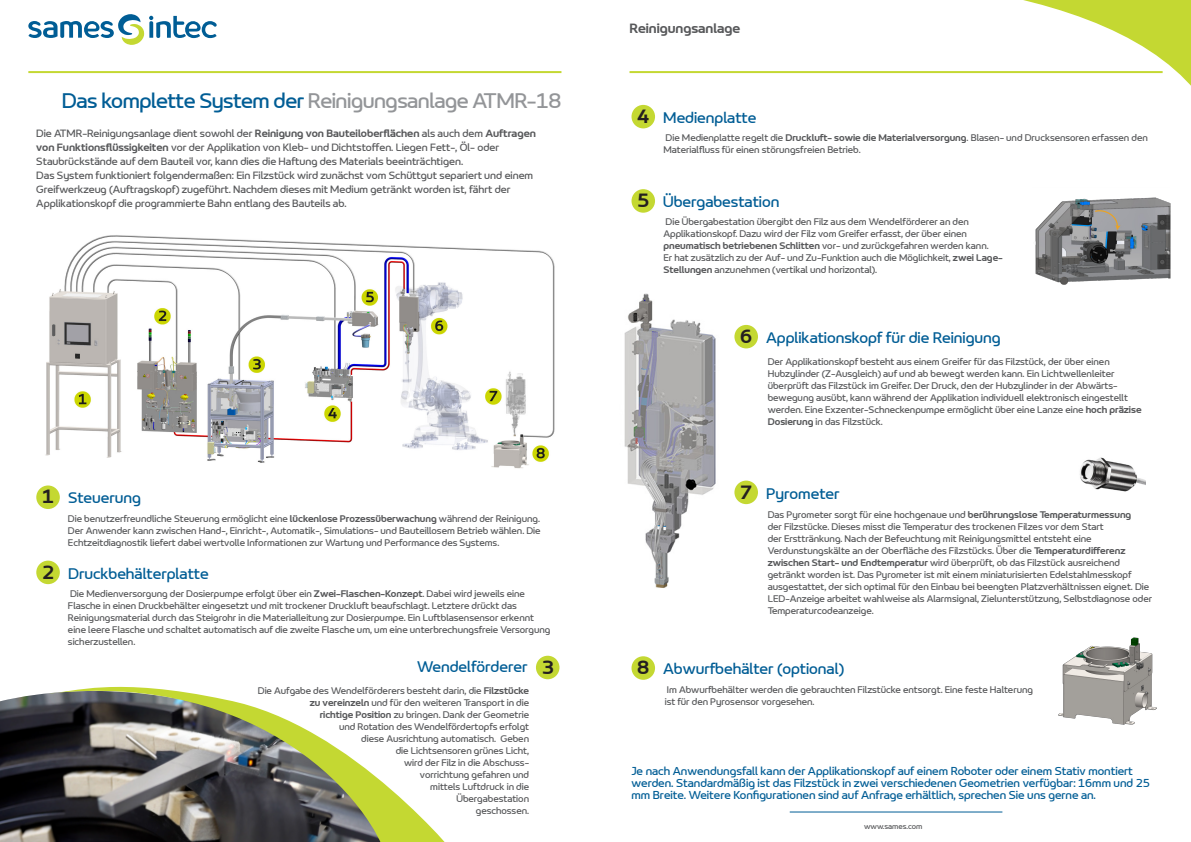
<style>
.page{position:relative;width:1191px;height:842px;background:#fff}
.page>*{position:absolute;margin:0;border:0;box-sizing:border-box;transform-origin:0 0}
.titre_haut_de_page{font:22px "LT Wave";letter-spacing:-.02em;color:#939598}
.Titres_niveau_1{font:700 20px "LT Wave";color:#231f20}
.Titres_niveau_1-2{font:16px "LT Wave";color:#005d95}
.t1{font:700 14px "LT Wave";color:#57585a}
.Titres_niveau_1-3{font:12px/12px "LT Wave";color:#005d95}
.Titres_niveau_1-4{font:11px/14px "LT Wave";color:#57585a}
.Titres_niveau_1-5{font:10px/12px "LT Wave";color:#57585a}
.t2{font:8px "LT Wave";color:#57585a}
.s1{color:#005d95}
.s2{font-weight:700}
</style>
<div class="page">
<svg style="left:949px;top:0;width:242px;height:86px"></svg>
<hr style="left:789px;top:811px;width:213px;height:1px;background:#005d95">
<svg style="left:28px;top:14px;width:189px;height:31px"></svg>
<hr style="left:28px;top:71px;width:533px;height:2px;background:#c4d832">
<hr style="left:629px;top:71px;width:533px;height:2px;background:#c4d832">
<div style="left:536px;top:656px;width:23px;height:23px;background:#c4d832;border-radius:50%"></div>
<img style="left:0;top:693px;width:48px;height:149px">
<svg style="left:48px;top:686px;width:397px;height:156px"></svg>
<img style="left:1035px;top:197px;width:136px;height:88px">
<img style="left:1080px;top:457px;width:65px;height:35px">
<img style="left:45px;top:235px;width:510px;height:234px">
<img style="left:1058px;top:637px;width:99px;height:88px">
<img style="left:624px;top:293px;width:134px;height:295px">
<div style="left:631px;top:656px;width:24px;height:24px;background:#c4d832;border-radius:50%"></div>
<div style="left:734px;top:481px;width:24px;height:23px;background:#c4d832;border-radius:50%"></div>
<div style="left:734px;top:325px;width:24px;height:23px;background:#c4d832;border-radius:50%"></div>
<div style="left:631px;top:189px;width:24px;height:24px;background:#c4d832;border-radius:50%"></div>
<div style="left:631px;top:105px;width:24px;height:23px;background:#c4d832;border-radius:50%"></div>
<div style="left:36px;top:561px;width:24px;height:23px;background:#c4d832;border-radius:50%"></div>
<div style="left:36px;top:485px;width:24px;height:24px;background:#c4d832;border-radius:50%"></div>
<p class="titre_haut_de_page" style="left:62px;top:88px;width:501px"><span class="s1">Das komplette System der</span> Reinigungsanlage ATMR-18</p>
<p class="Titres_niveau_1-4" style="left:36px;top:127px;width:501px">Die ATMR-Reinigungsanlage dient sowohl der <span class="s2">Reinigung von Bauteiloberflächen</span> als auch dem <span class="s2">Auftragen von Funktionsflüssigkeiten</span> vor der Applikation von Kleb- und Dichtstoffen. Liegen Fett-, Öl- oder<br>Staubrückstände auf dem Bauteil vor, kann dies die Haftung des Materials beeinträchtigen.</p>
<p class="Titres_niveau_1-4" style="left:36px;top:169px;width:498px">Das System funktioniert folgendermaßen: Ein Filzstück wird zunächst vom Schüttgut separiert und einem<br>Greifwerkzeug (Auftragskopf) zugeführt. Nachdem dieses mit Medium getränkt worden ist, fährt der<br>Applikationskopf die programmierte Bahn entlang des Bauteils ab.</p>
<p class="Titres_niveau_1" style="left:42px;top:485px;width:14px">1</p>
<p class="Titres_niveau_1-2" style="left:68px;top:489px;width:74px">Steuerung</p>
<p class="Titres_niveau_1-5" style="left:68px;top:512px;width:474px;text-align:justify">Die benutzerfreundliche Steuerung ermöglicht eine <span class="s2">lückenlose Prozessüberwachung</span> während der Reinigung.<br>Der Anwender kann zwischen Hand-, Einricht-, Automatik-, Simulations- und Bauteillosem Betrieb wählen. Die Echtzeitdiagnostik liefert dabei wertvolle Informationen zur Wartung und Performance des Systems.</p>
<p class="Titres_niveau_1" style="left:42px;top:561px;width:14px">2</p>
<p class="Titres_niveau_1-2" style="left:68px;top:564px;width:142px">Druckbehälterplatte</p>
<p class="Titres_niveau_1-5" style="left:68px;top:587px;width:484px">Die Medienversorgung der Dosierpumpe erfolgt über ein <span class="s2">Zwei-Flaschen-Konzept</span>. Dabei wird jeweils eine Flasche in einen Druckbehälter eingesetzt und mit trockener Druckluft beaufschlagt. Letztere drückt das Reinigungsmaterial durch das Steigrohr in die Materialleitung zur Dosierpumpe. Ein Luftblasensensor erkennt eine leere Flasche und schaltet automatisch auf die zweite Flasche um, um eine unterbrechungsfreie Versorgung sicherzustellen.</p>
<p class="Titres_niveau_1-2" style="left:417px;top:657px;width:112px">Wendelförderer</p>
<p class="Titres_niveau_1-5" style="left:258px;top:685px;width:273px;text-align:right">Die Aufgabe des Wendelförderers besteht darin, die <span class="s2">Filzstücke zu vereinzeln</span> und für den weiteren Transport in die</p>
<p class="Titres_niveau_1-5" style="left:320px;top:709px;width:211px"><span class="s2">richtige Position</span> zu bringen. Dank der Geometrie</p>
<p class="Titres_niveau_1-5" style="left:339px;top:721px;width:191px">und Rotation des Wendelfördertopfs erfolgt</p>
<p class="Titres_niveau_1-5" style="left:361px;top:733px;width:169px">diese Ausrichtung automatisch. Geben</p>
<p class="Titres_niveau_1-5" style="left:396px;top:745px;width:135px">die Lichtsensoren grünes Licht,</p>
<p class="Titres_niveau_1-5" style="left:404px;top:757px;width:126px">wird der Filz in die Abschuss-</p>
<p class="Titres_niveau_1-5" style="left:420px;top:769px;width:111px">vorrichtung gefahren und</p>
<p class="Titres_niveau_1-5" style="left:430px;top:781px;width:100px">mittels Luftdruck in die</p>
<p class="Titres_niveau_1-5" style="left:456px;top:793px;width:74px">Übergabestation</p>
<p class="Titres_niveau_1-5" style="left:476px;top:805px;width:55px">geschossen.</p>
<p class="Titres_niveau_1" style="left:541px;top:656px;width:14px">3</p>
<p class="t1" style="left:629px;top:21px;width:112px">Reinigungsanlage</p>
<p class="Titres_niveau_1" style="left:637px;top:105px;width:14px">4</p>
<p class="Titres_niveau_1-2" style="left:663px;top:108px;width:95px">Medienplatte</p>
<p class="Titres_niveau_1-5" style="left:663px;top:132px;width:486px">Die Medienplatte regelt die <span class="s2">Druckluft- sowie die Materialversorgung</span>. Blasen- und Drucksensoren erfassen den<br>Materialfluss für einen störungsfreien Betrieb.</p>
<p class="Titres_niveau_1" style="left:637px;top:189px;width:14px">5</p>
<p class="Titres_niveau_1-2" style="left:663px;top:193px;width:118px">Übergabestation</p>
<p class="Titres_niveau_1-5" style="left:663px;top:216px;width:327px">Die Übergabestation übergibt den Filz aus dem Wendelförderer an den<br>Applikationskopf. Dazu wird der Filz vom Greifer erfasst, der über einen <span class="s2">pneumatisch betriebenen Schlitten</span> vor- und zurückgefahren werden kann.</p>
<p class="Titres_niveau_1-5" style="left:663px;top:252px;width:341px">Er hat zusätzlich zu der Auf- und Zu-Funktion auch die Möglichkeit, <span class="s2">zwei Lage-<br>Stellungen</span> anzunehmen (vertikal und horizontal).</p>
<p class="Titres_niveau_1" style="left:740px;top:325px;width:14px">6</p>
<p class="Titres_niveau_1-2" style="left:766px;top:328px;width:236px">Applikationskopf für die Reinigung</p>
<p class="Titres_niveau_1-5" style="left:767px;top:356px;width:375px">Der Applikationskopf besteht aus einem Greifer für das Filzstück, der über einen Hubzylinder (Z-Ausgleich) auf und ab bewegt werden kann. Ein Lichtwellenleiter überprüft das Filzstück im Greifer. Der Druck, den der Hubzylinder in der Abwärts&shy;bewegung ausübt, kann während der Applikation individuell elektronisch eingestellt werden. Eine Exzenter-Schneckenpumpe ermöglicht über eine Lanze eine <span class="s2">hoch präzise Dosierung</span> in das Filzstück.</p>
<p class="Titres_niveau_1" style="left:740px;top:481px;width:14px">7</p>
<p class="Titres_niveau_1-2" style="left:766px;top:484px;width:75px">Pyrometer</p>
<p class="Titres_niveau_1-5" style="left:767px;top:509px;width:386px">Das Pyrometer sorgt für eine hochgenaue und <span class="s2">berührungslose Temperaturmessung<br></span>der Filzstücke. Dieses misst die Temperatur des trockenen Filzes vor dem Start<br>der Ersttränkung. Nach der Befeuchtung mit Reinigungsmittel entsteht eine Verdunstungskälte an der Oberfläche des Filzstücks. Über die <span class="s2">Temperaturdifferenz zwischen Start- und Endtemperatur</span> wird überprüft, ob das Filzstück ausreichend getränkt worden ist. Das Pyrometer ist mit einem miniaturisierten Edelstahlmesskopf ausgestattet, der sich optimal für den Einbau bei beengten Platzverhältnissen eignet. Die LED-Anzeige arbeitet wahlweise als Alarmsignal, Zielunterstützung, Selbstdiagnose oder Temperaturcodeanzeige.</p>
<p class="Titres_niveau_1" style="left:637px;top:656px;width:14px">8</p>
<p class="Titres_niveau_1-2" style="left:663px;top:660px;width:182px">Abwurfbehälter (optional)</p>
<p class="Titres_niveau_1-5" style="left:665px;top:684px;width:370px">Im Abwurfbehälter werden die gebrauchten Filzstücke entsorgt. Eine feste Halterung ist für den Pyrosensor vorgesehen.</p>
<p class="Titres_niveau_1-3" style="left:631px;top:765px;width:520px">Je nach Anwendungsfall kann der Applikationskopf auf einem Roboter oder einem Stativ montiert werden. Standardmäßig ist das Filzstück in zwei verschiedenen Geometrien verfügbar: 16mm und 25 mm Breite. Weitere Konfigurationen sind auf Anfrage erhältlich, sprechen Sie uns gerne an.</p>
<p class="t2" style="left:864px;top:822px;width:60px">www.sames.com</p>
</div>
